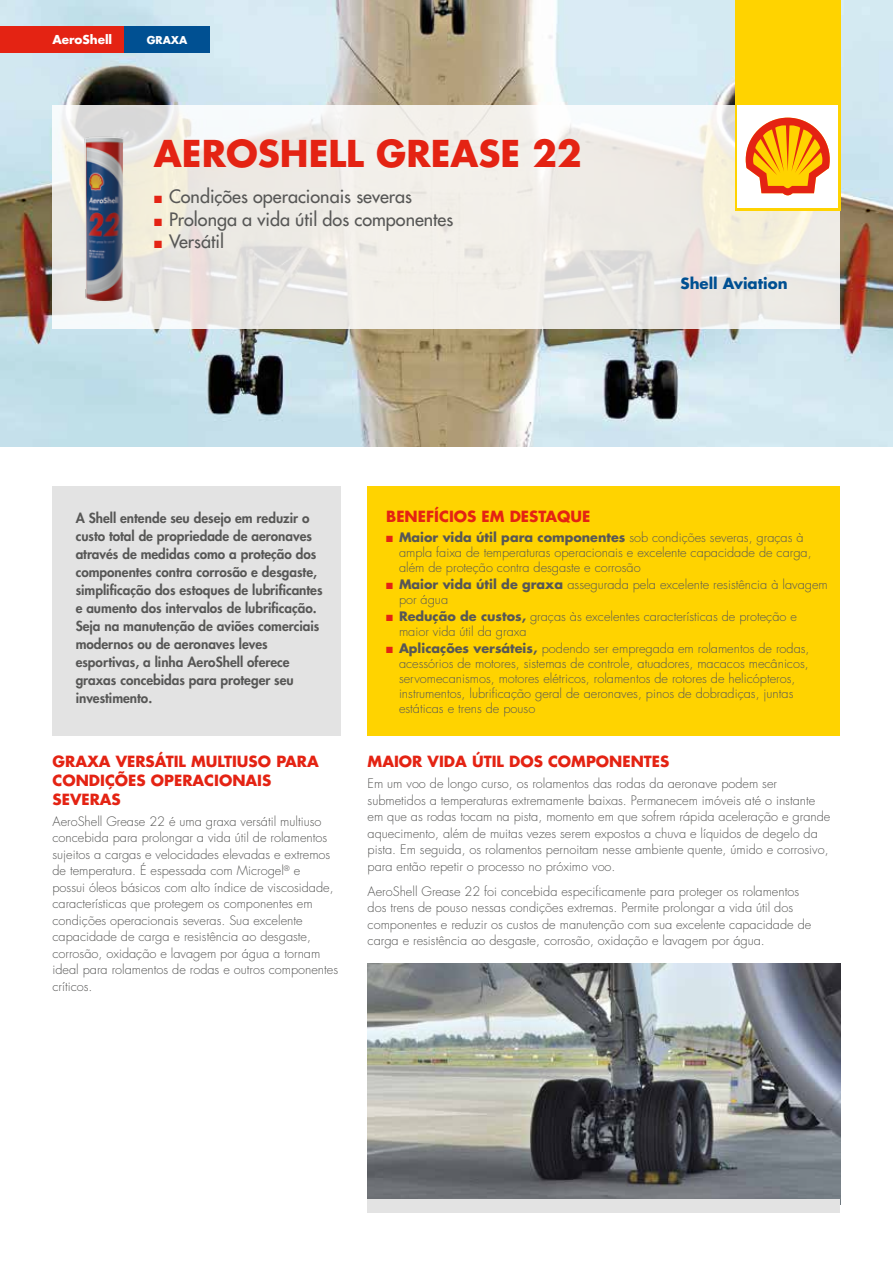
<style>
.page{position:relative;width:893px;height:1263px;background:#fff}
.page>*{position:absolute;margin:0;border:0;box-sizing:border-box;transform-origin:0 0}
.t1{font:700 36px "Futura Std";color:#e42313}
.t2{font:500 18px "Futura Std";color:#575756}
.t3{font:700 15px/18.8px "Futura Std";color:#e42313}
.t4{font:700 15px "Futura Std";color:#005092}
.t5{font:800 13.5px/18px "Futura Std";color:#575756}
.t6{font:300 12.75px/16.5px "Futura Std";color:#575756}
.t7{font:700 12px "Futura Std";color:#fff}
.t8{font:700 10.5px "Futura Std";color:#fff}
.s1{color:#e42313}
.s2{font-weight:700}
</style>
<div class="page">
<img style="left:368px;top:963px;width:472px;height:237px">
<div style="left:368px;top:486px;width:472px;height:249px;background:#ffd300"></div>
<img style="left:0;top:0;width:893px;height:446px">
<svg style="left:53px;top:105px;width:787px;height:223px;background:#eeece6"></svg>
<div style="left:735px;top:0;width:105px;height:210px;background:#ffd300"></div>
<div style="left:737px;top:105px;width:101px;height:103px;background:#fff"></div>
<svg style="left:745px;top:117px;width:85px;height:79px"></svg>
<div style="left:0;top:26px;width:125px;height:27px;background:#e42313"></div>
<div style="left:124px;top:26px;width:86px;height:27px;background:#005092"></div>
<img style="left:80px;top:128px;width:55px;height:184px">
<div style="left:368px;top:1200px;width:472px;height:13px;background:#e3e3e3"></div>
<div style="left:53px;top:486px;width:288px;height:249px;background:#e3e3e3"></div>
<p class="t7" style="left:53px;top:31px;width:61px">AeroShell</p>
<p class="t8" style="left:147px;top:33px;width:42px">GRAXA</p>
<h1 class="t1" style="left:154px;top:129px;width:429px">AEROSHELL GREASE 22</h1>
<h2 class="t2" style="left:154px;top:185px;width:259px"><span class="s1">■</span> Condições operacionais severas</h2>
<h2 class="t2" style="left:154px;top:208px;width:301px"><span class="s1">■</span> Prolonga a vida útil dos componentes</h2>
<h2 class="t2" style="left:154px;top:230px;width:71px"><span class="s1">■</span> Versátil</h2>
<p class="t4" style="left:680px;top:274px;width:109px">Shell Aviation</p>
<p class="t5" style="left:76px;top:509px;width:248px">A Shell entende seu desejo em reduzir o custo total de propriedade de aeronaves através de medidas como a proteção dos componentes contra corrosão e desgaste, simplificação dos estoques de lubrificantes e aumento dos intervalos de lubrificação.<br>Seja na manutenção de aviões comerciais modernos ou de aeronaves leves esportivas, a linha AeroShell oferece graxas concebidas para proteger seu investimento.</p>
<p class="t3" style="left:53px;top:752px;width:268px">GRAXA VERSÁTIL MULTIUSO PARA<br>CONDIÇÕES OPERACIONAIS<br>SEVERAS</p>
<p class="t6" style="left:53px;top:813px;width:287px">AeroShell Grease 22 é uma graxa versátil multiuso concebida para prolongar a vida útil de rolamentos sujeitos a cargas e velocidades elevadas e extremos de temperatura. É espessada com Microgel<sup>®</sup> e<br>possui óleos básicos com alto índice de viscosidade, características que protegem os componentes em condições operacionais severas. Sua excelente capacidade de carga e resistência ao desgaste, corrosão, oxidação e lavagem por água a tornam ideal para rolamentos de rodas e outros componentes críticos.</p>
<p class="t3" style="left:386px;top:507px;width:206px">BENEFÍCIOS EM DESTAQUE</p>
<p class="t6" style="left:399px;top:530px;width:414px;line-height:15px;text-indent:-13px"><span class="s1">■</span> <span class="s2">Maior vida útil para componentes</span> sob condições severas, graças à ampla faixa de temperaturas operacionais e excelente capacidade de carga, além de proteção contra desgaste e corrosão</p>
<p class="t6" style="left:399px;top:577px;width:430px;line-height:15px;text-indent:-13px"><span class="s1">■</span> <span class="s2">Maior vida útil de graxa</span> assegurada pela excelente resistência à lavagem por água</p>
<p class="t6" style="left:399px;top:609px;width:399px;line-height:15px;text-indent:-13px"><span class="s1">■</span> <span class="s2">Redução de custos,</span> graças às excelentes características de proteção e maior vida útil da graxa</p>
<p class="t6" style="left:399px;top:641px;width:412px;line-height:15px;text-indent:-13px"><span class="s1">■</span> <span class="s2">Aplicações versáteis,</span> podendo ser empregada em rolamentos de rodas, acessórios de motores, sistemas de controle, atuadores, macacos mecânicos, servomecanismos, motores elétricos, rolamentos de rotores de helicópteros, instrumentos, lubrificação geral de aeronaves, pinos de dobradiças, juntas estáticas e trens de pouso</p>
<p class="t3" style="left:368px;top:752px;width:303px">MAIOR VIDA ÚTIL DOS COMPONENTES</p>
<p class="t6" style="left:368px;top:775px;width:464px">Em um voo de longo curso, os rolamentos das rodas da aeronave podem ser submetidos a temperaturas extremamente baixas. Permanecem imóveis até o instante em que as rodas tocam na pista, momento em que sofrem rápida aceleração e grande aquecimento, além de muitas vezes serem expostos a chuva e líquidos de degelo da pista. Em seguida, os rolamentos pernoitam nesse ambiente quente, úmido e corrosivo, para então repetir o processo no próximo voo.</p>
<p class="t6" style="left:368px;top:883px;width:445px">AeroShell Grease 22 foi concebida especificamente para proteger os rolamentos dos trens de pouso nessas condições extremas. Permite prolongar a vida útil dos componentes e reduzir os custos de manutenção com sua excelente capacidade de carga e resistência ao desgaste, corrosão, oxidação e lavagem por água.</p>
</div>
